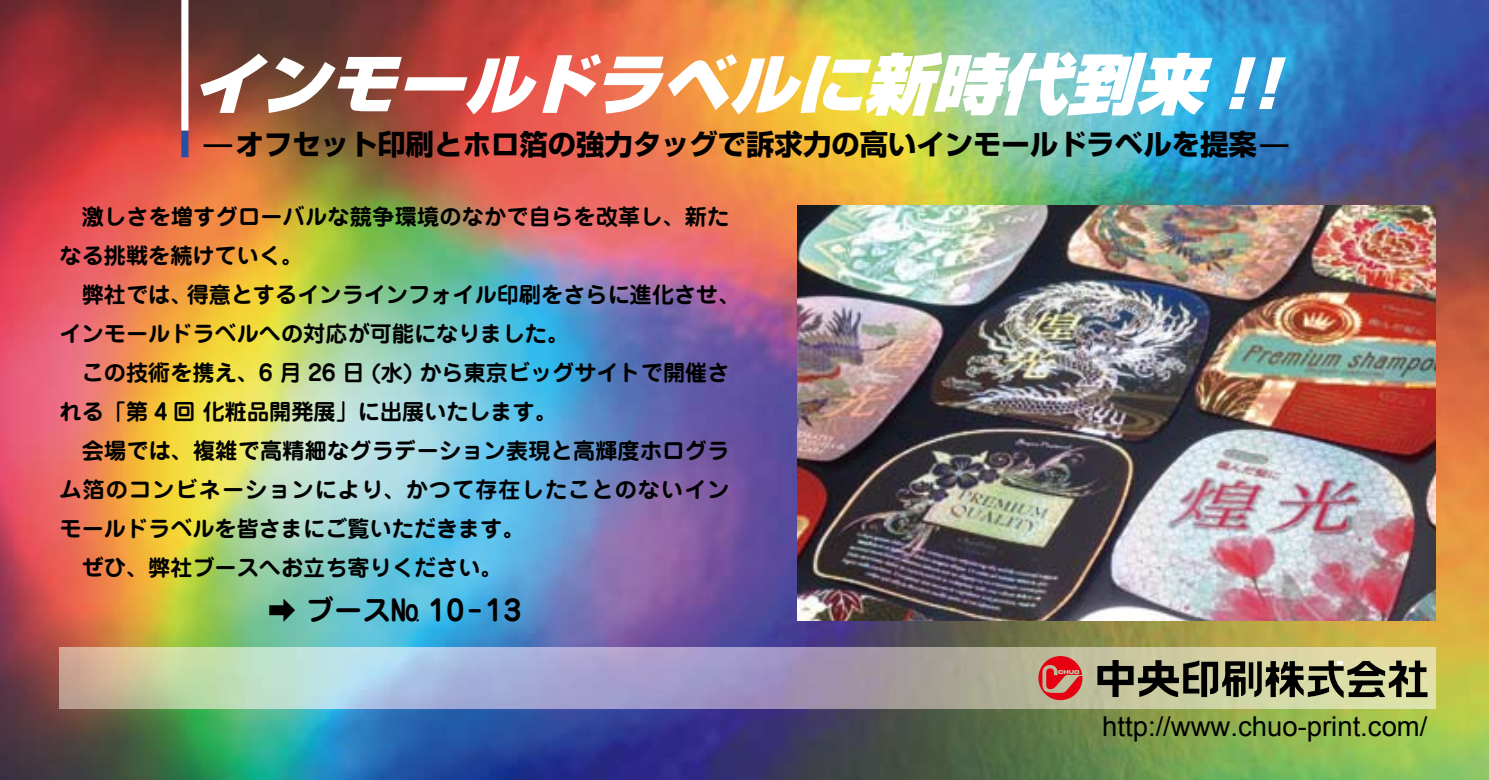
<style>
.page{position:relative;width:1489px;height:780px;background:#fff}
.page>*{position:absolute;margin:0;border:0;box-sizing:border-box;transform-origin:0 0}
.t1{font:italic 900 65.5px "Shin Go Pr 5";color:#fff;scale:1.04 1}
.t2{font:700 28.25px "Shin Go Pr 5";color:#000}
.t3{font:700 28.25px "Jun 501 Pro";color:#000}
.t4{font:27.5px "Arial";color:#000}
.t5{font:700 22.25px/39px "Jun 501 Pro";color:#000}
</style>
<div class="page">
<img style="left:0;top:0;width:1488px;height:780px">
<div style="left:181px;top:130px;width:7px;height:27px;background:#274ea1"></div>
<div style="left:181px;top:0;width:7px;height:130px;background:#fff"></div>
<img style="left:60px;top:647px;width:1375px;height:61px">
<svg style="left:1097px;top:660px;width:330px;height:38px"></svg>
<svg style="left:1038px;top:656px;width:44px;height:44px"></svg>
<img style="left:797px;top:205px;width:638px;height:415px">
<h1 class="t1" style="left:191px;top:32px;width:1073px">インモールドラベルに新時代到来 !!</h1>
<p class="t2" style="left:204px;top:122px;width:1086px">̶オフセット印刷とホロ箔の強力タッグで訴求力の高いインモールドラベルを提案̶</p>
<p class="t5" style="left:60px;top:195px;width:682px">　激しさを増すグローバルな競争環境のなかで自らを改革し、新たなる挑戦を続けていく。<br>　弊社では、得意とするインラインフォイル印刷をさらに進化させ、インモールドラベルへの対応が可能になりました。<br>　この技術を携え、6 月 26 日 (水) から東京ビッグサイトで開催される「第 4 回 化粧品開発展」に出展いたします。<br>　会場では、複雑で高精細なグラデーション表現と高輝度ホログラム箔のコンビネーションにより、かつて存在したことのないインモールドラベルを皆さまにご覧いただきます。<br>　ぜひ、弊社ブースへお立ち寄りください。</p>
<p class="t3" style="left:268px;top:587px;width:255px">➡ ブース№ 10‒13</p>
<p class="t4" style="left:1102px;top:708px;width:327px">http://www.chuo-print.com/</p>
</div>
